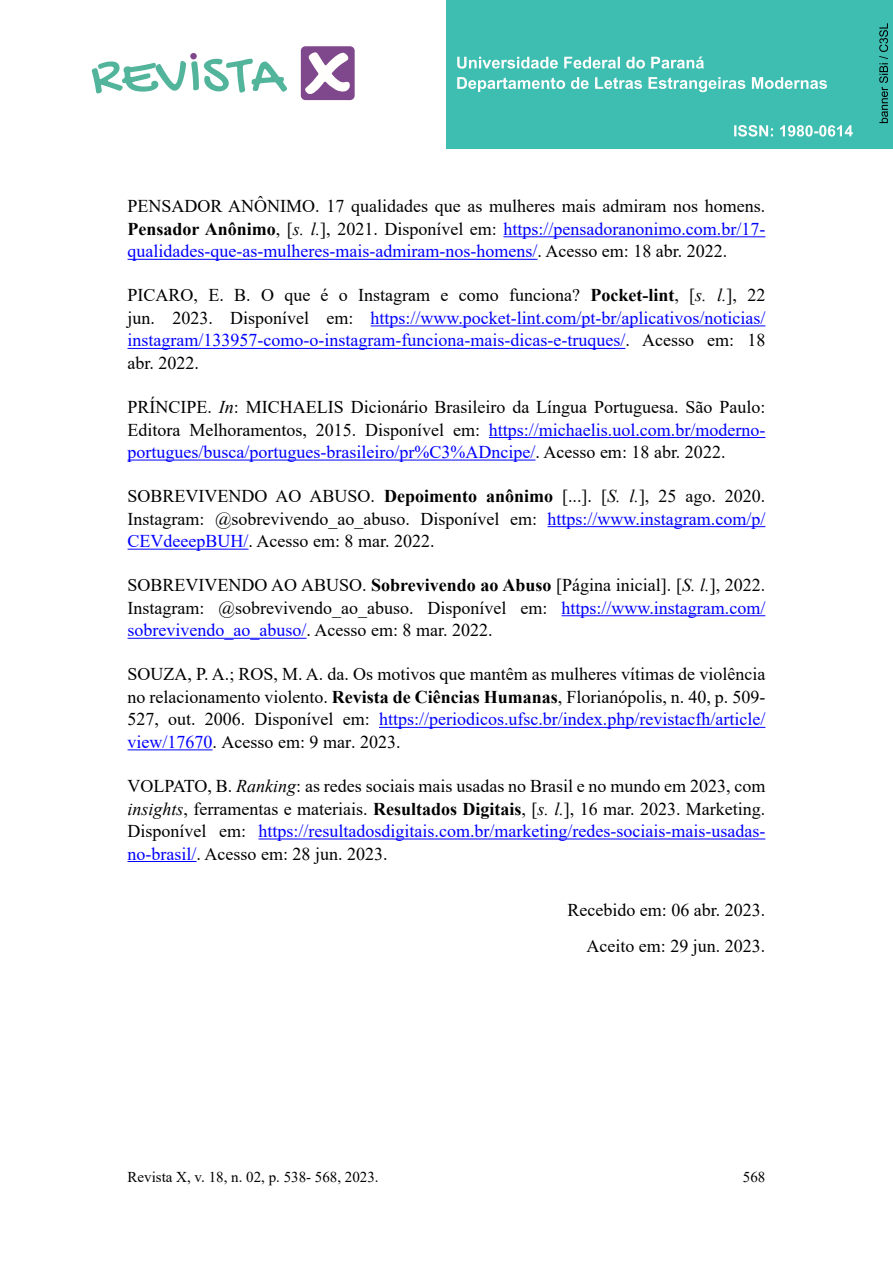
<style>
.page{position:relative;width:893px;height:1263px;background:#fff}
.page>*{position:absolute;margin:0;border:0;box-sizing:border-box;transform-origin:0 0}
.t1{font:18px/22.5px "Times New Roman";color:#000;text-align:justify}
.t2{font:18px/22.5px "Times New Roman";color:#00f;text-align:justify}
.t3{font:15px "Times New Roman";color:#000}
.s1{font-weight:700}
.s2{font-style:italic}
.s3{color:#00f}
.s4{color:#000}
.s5{font-weight:700;color:#000}
.s6{font-style:italic;color:#000}
</style>
<div class="page">
<div style="left:301px;top:46px;width:54px;height:54px;background:#80488c;border-radius:5px"></div>
<svg style="left:92px;top:59px;width:195px;height:34px"></svg>
<svg style="left:305px;top:52px;width:45px;height:42px"></svg>
<div style="left:190px;top:53px;width:7px;height:6px;background:#80488c;border-radius:50%"></div>
<div style="left:446px;top:0;width:447px;height:149px;background:#3ebeb1"></div>
<svg style="left:457px;top:77px;width:370px;height:15px"></svg>
<svg style="left:457px;top:57px;width:247px;height:12px"></svg>
<svg style="left:734px;top:125px;width:119px;height:12px"></svg>
<svg style="left:879px;top:23px;width:9px;height:100px"></svg>
<hr style="left:503px;top:236px;width:262px;height:1px;background:#00f">
<hr style="left:128px;top:259px;width:409px;height:1px;background:#00f">
<hr style="left:371px;top:325px;width:394px;height:1px;background:#00f">
<hr style="left:128px;top:348px;width:497px;height:1px;background:#00f">
<hr style="left:489px;top:437px;width:276px;height:1px;background:#00f">
<hr style="left:128px;top:460px;width:407px;height:1px;background:#00f">
<hr style="left:548px;top:526px;width:217px;height:1px;background:#00f">
<hr style="left:128px;top:549px;width:121px;height:1px;background:#00f">
<hr style="left:562px;top:615px;width:203px;height:1px;background:#00f">
<hr style="left:128px;top:638px;width:179px;height:1px;background:#00f">
<hr style="left:379px;top:727px;width:386px;height:1px;background:#00f">
<hr style="left:128px;top:749px;width:85px;height:1px;background:#00f">
<hr style="left:258px;top:838px;width:507px;height:1px;background:#00f">
<hr style="left:128px;top:861px;width:69px;height:1px;background:#00f">
<p class="t1" style="left:128px;top:194px;width:639px">PENSADOR ANÔNIMO. 17 qualidades que as mulheres mais admiram nos homens.<br><span class="s1">Pensador Anônimo</span>, [<span class="s2">s. l.</span>], 2021. Disponível em: <span class="s3">https://pensadoranonimo.com.br/17- qualidades-que-as-mulheres-mais-admiram-nos-homens/</span>. Acesso em: 18 abr. 2022.</p>
<p class="t2" style="left:128px;top:284px;width:639px"><span class="s4">PICARO, E. B. O que é o Instagram e como funciona?</span> <span class="s5">Pocket-lint</span><span class="s4">, [</span><span class="s6">s. l.</span><span class="s4">], 22 jun. 2023. Disponível em:</span> https://www.pocket-lint.com/pt-br/aplicativos/noticias/ instagram/133957-como-o-instagram-funciona-mais-dicas-e-truques/<span class="s4">. Acesso em: 18 abr. 2022.</span></p>
<p class="t1" style="left:128px;top:395px;width:639px">PRÍNCIPE. <span class="s2">In</span>: MICHAELIS Dicionário Brasileiro da Língua Portuguesa. São Paulo:<br>Editora Melhoramentos, 2015. Disponível em: <span class="s3">https://michaelis.uol.com.br/moderno&shy;portugues/busca/portugues-brasileiro/pr%C3%ADncipe/</span>. Acesso em: 18 abr. 2022.</p>
<p class="t1" style="left:128px;top:484px;width:639px">SOBREVIVENDO AO ABUSO. <span class="s1">Depoimento anônimo</span> [...]. [<span class="s2">S. l.</span>], 25 ago. 2020.<br>Instagram: @sobrevivendo_ao_abuso. Disponível em: <span class="s3">https://www.instagram.com/p/ CEVdeeepBUH/</span>. Acesso em: 8 mar. 2022.</p>
<p class="t1" style="left:128px;top:573px;width:639px">SOBREVIVENDO AO ABUSO. <span class="s1">Sobrevivendo ao Abuso</span> [Página inicial]. [<span class="s2">S. l.</span>], 2022.<br>Instagram: @sobrevivendo_ao_abuso. Disponível em: <span class="s3">https://www.instagram.com/ sobrevivendo_ao_abuso/</span>. Acesso em: 8 mar. 2022.</p>
<p class="t1" style="left:128px;top:662px;width:639px">SOUZA, P. A.; ROS, M. A. da. Os motivos que mantêm as mulheres vítimas de violência no relacionamento violento. <span class="s1">Revista de Ciências Humanas</span>, Florianópolis, n. 40, p. 509- 527, out. 2006. Disponível em: <span class="s3">https://periodicos.ufsc.br/index.php/revistacfh/article/ view/17670</span>. Acesso em: 9 mar. 2023.</p>
<p class="t1" style="left:128px;top:774px;width:639px">VOLPATO, B. <span class="s2">Ranking</span>: as redes sociais mais usadas no Brasil e no mundo em 2023, com <span class="s2">insights</span>, ferramentas e materiais. <span class="s1">Resultados Digitais</span>, [<span class="s2">s. l.</span>], 16 mar. 2023. Marketing.<br>Disponível em: <span class="s3">https://resultadosdigitais.com.br/marketing/redes-sociais-mais-usadas&shy;no-brasil/</span>. Acesso em: 28 jun. 2023.</p>
<p class="t1" style="left:567px;top:891px;width:199px;line-height:35.7px;text-align:right">Recebido em: 06 abr. 2023.<br>Aceito em: 29 jun. 2023.</p>
<p class="t3" style="left:128px;top:1166px;width:253px">Revista X, v. 18, n. 02, p. 538- 568, 2023.</p>
<p class="t3" style="left:743px;top:1166px;width:24px">568</p>
</div>
